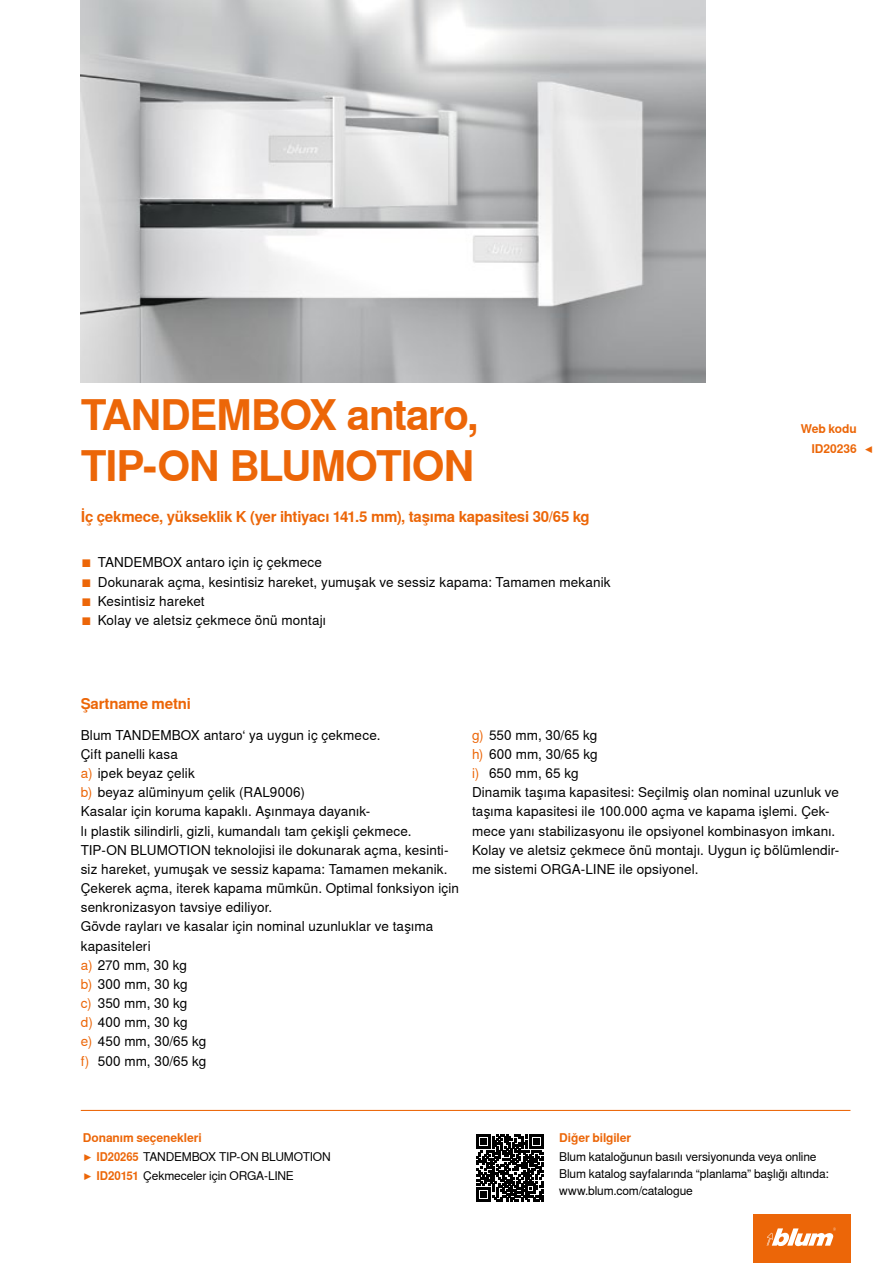
<style>
.page{position:relative;width:893px;height:1263px;background:#fff}
.page>*{position:absolute;margin:0;border:0;box-sizing:border-box;transform-origin:0 0}
.CB_AF_Ueber_Tit2{font:700 42px/50.4px "Nimbus Sans Global";letter-spacing:-.03em;color:#ec6608}
.CB_AF_Ueber_Ber1o_li{font:700 15px "Nimbus Sans Global";letter-spacing:-.015em;color:#ec6608}
.CB_AF_FliesIMG_li{font:13.5px/19.2px "Nimbus Sans Global";letter-spacing:.01em;color:#000}
.CB_AF_Bes_IMG9{font:13.5px "Nimbus Sans Global";letter-spacing:.01em;color:#000}
.CB_AF_Fliess_li{font:12px/17px "Nimbus Sans Global";letter-spacing:-.01em;color:#000}
.CB_AF_Ueber_Ber2o_li{font:12px "Nimbus Sans Global";letter-spacing:-.015em;color:#000}
.CB_AF_Ueber_Ber2o_li-2{font:700 12px "Nimbus Sans Global";letter-spacing:-.005em;color:#ec6608}
.CB_AF_Ueber_Ber2o_re{font:700 12px "Nimbus Sans Global";letter-spacing:-.005em;color:#ec6608}
.s1{color:#ec6608}
.s2{font-weight:700;color:#ec6608}
</style>
<div class="page">
<img style="left:81px;top:0;width:625px;height:383px">
<div style="left:753px;top:1214px;width:97px;height:49px;background:#ec6608"></div>
<svg style="left:767px;top:1227px;width:69px;height:19px"></svg>
<hr style="left:81px;top:1110px;width:769px;height:1px;background:#ec6608">
<svg style="left:476px;top:1134px;width:67px;height:67px"></svg>
<p class="CB_AF_Ueber_Tit2" style="left:81px;top:390px;width:399px">TANDEMBOX antaro,<br>TIP-ON BLUMOTION</p>
<p class="CB_AF_Ueber_Ber1o_li" style="left:81px;top:508px;width:510px">İç çekmece, yükseklik K (yer ihtiyacı 141.5 mm), taşıma kapasitesi 30/65 kg</p>
<p class="CB_AF_Bes_IMG9" style="left:81px;top:555px;width:243px"><span class="s1">■</span> TANDEMBOX antaro için iç çekmece</p>
<p class="CB_AF_Bes_IMG9" style="left:81px;top:574px;width:531px"><span class="s1">■</span> Dokunarak açma, kesintisiz hareket, yumuşak ve sessiz kapama: Tamamen mekanik</p>
<p class="CB_AF_Bes_IMG9" style="left:81px;top:593px;width:125px"><span class="s1">■</span> Kesintisiz hareket</p>
<p class="CB_AF_Bes_IMG9" style="left:81px;top:612px;width:247px"><span class="s1">■</span> Kolay ve aletsiz çekmece önü montajı</p>
<p class="CB_AF_Ueber_Ber1o_li" style="left:81px;top:695px;width:112px">Şartname metni</p>
<p class="CB_AF_Ueber_Ber2o_re" style="left:801px;top:422px;width:58px">Web kodu</p>
<p class="CB_AF_Ueber_Ber2o_re" style="left:811px;top:441px;width:47px">ID20236</p>
<p class="CB_AF_Ueber_Ber2o_re" style="left:865px;top:441px;width:11px">◀</p>
<p class="CB_AF_FliesIMG_li" style="left:81px;top:725px;width:301px">Blum TANDEMBOX antaro‘ ya uygun iç çekmece.</p>
<p class="CB_AF_FliesIMG_li" style="left:81px;top:744px;width:99px">Çift panelli kasa</p>
<p class="CB_AF_FliesIMG_li" style="left:81px;top:764px;width:115px"><span class="s1">a)</span> ipek beyaz çelik</p>
<p class="CB_AF_FliesIMG_li" style="left:81px;top:783px;width:226px"><span class="s1">b)</span> beyaz alüminyum çelik (RAL9006)</p>
<p class="CB_AF_FliesIMG_li" style="left:81px;top:802px;width:380px">Kasalar için koruma kapaklı. Aşınmaya dayanık-<br>lı plastik silindirli, gizli, kumandalı tam çekişli çekmece.<br>TIP-ON BLUMOTION teknolojisi ile dokunarak açma, kesinti&shy;siz hareket, yumuşak ve sessiz kapama: Tamamen mekanik.<br>Çekerek açma, iterek kapama mümkün. Optimal fonksiyon için senkronizasyon tavsiye ediliyor.</p>
<p class="CB_AF_FliesIMG_li" style="left:81px;top:917px;width:354px">Gövde rayları ve kasalar için nominal uzunluklar ve taşıma kapasiteleri</p>
<p class="CB_AF_FliesIMG_li" style="left:81px;top:955px;width:108px"><span class="s1">a)</span> 270 mm, 30 kg</p>
<p class="CB_AF_FliesIMG_li" style="left:81px;top:975px;width:108px"><span class="s1">b)</span> 300 mm, 30 kg</p>
<p class="CB_AF_FliesIMG_li" style="left:81px;top:994px;width:108px"><span class="s1">c)</span> 350 mm, 30 kg</p>
<p class="CB_AF_FliesIMG_li" style="left:81px;top:1013px;width:108px"><span class="s1">d)</span> 400 mm, 30 kg</p>
<p class="CB_AF_FliesIMG_li" style="left:81px;top:1032px;width:127px"><span class="s1">e)</span> 450 mm, 30/65 kg</p>
<p class="CB_AF_FliesIMG_li" style="left:81px;top:1051px;width:127px"><span class="s1">f)</span> 500 mm, 30/65 kg</p>
<p class="CB_AF_FliesIMG_li" style="left:472px;top:725px;width:127px"><span class="s1">g)</span> 550 mm, 30/65 kg</p>
<p class="CB_AF_FliesIMG_li" style="left:472px;top:744px;width:127px"><span class="s1">h)</span> 600 mm, 30/65 kg</p>
<p class="CB_AF_FliesIMG_li" style="left:472px;top:764px;width:108px"><span class="s1">i)</span> 650 mm, 65 kg</p>
<p class="CB_AF_FliesIMG_li" style="left:472px;top:783px;width:369px">Dinamik taşıma kapasitesi: Seçilmiş olan nominal uzunluk ve taşıma kapasitesi ile 100.000 açma ve kapama işlemi. Çek&shy;mece yanı stabilizasyonu ile opsiyonel kombinasyon imkanı.<br>Kolay ve aletsiz çekmece önü montajı. Uygun iç bölümlendir&shy;me sistemi ORGA-LINE ile opsiyonel.</p>
<p class="CB_AF_Ueber_Ber2o_li-2" style="left:83px;top:1130px;width:120px">Donanım seçenekleri</p>
<p class="CB_AF_Ueber_Ber2o_li" style="left:83px;top:1149px;width:249px"><span class="s1">▶</span> <span class="s2">ID20265</span> TANDEMBOX TIP-ON BLUMOTION</p>
<p class="CB_AF_Ueber_Ber2o_li" style="left:83px;top:1169px;width:213px"><span class="s1">▶</span> <span class="s2">ID20151</span> Çekmeceler için ORGA-LINE</p>
<p class="CB_AF_Ueber_Ber2o_li-2" style="left:559px;top:1130px;width:74px">Diğer bilgiler</p>
<p class="CB_AF_Fliess_li" style="left:559px;top:1148px;width:271px">Blum kataloğunun basılı versiyonunda veya online<br>Blum katalog sayfalarında “planlama” başlığı altında: www.blum.com/catalogue</p>
</div>
